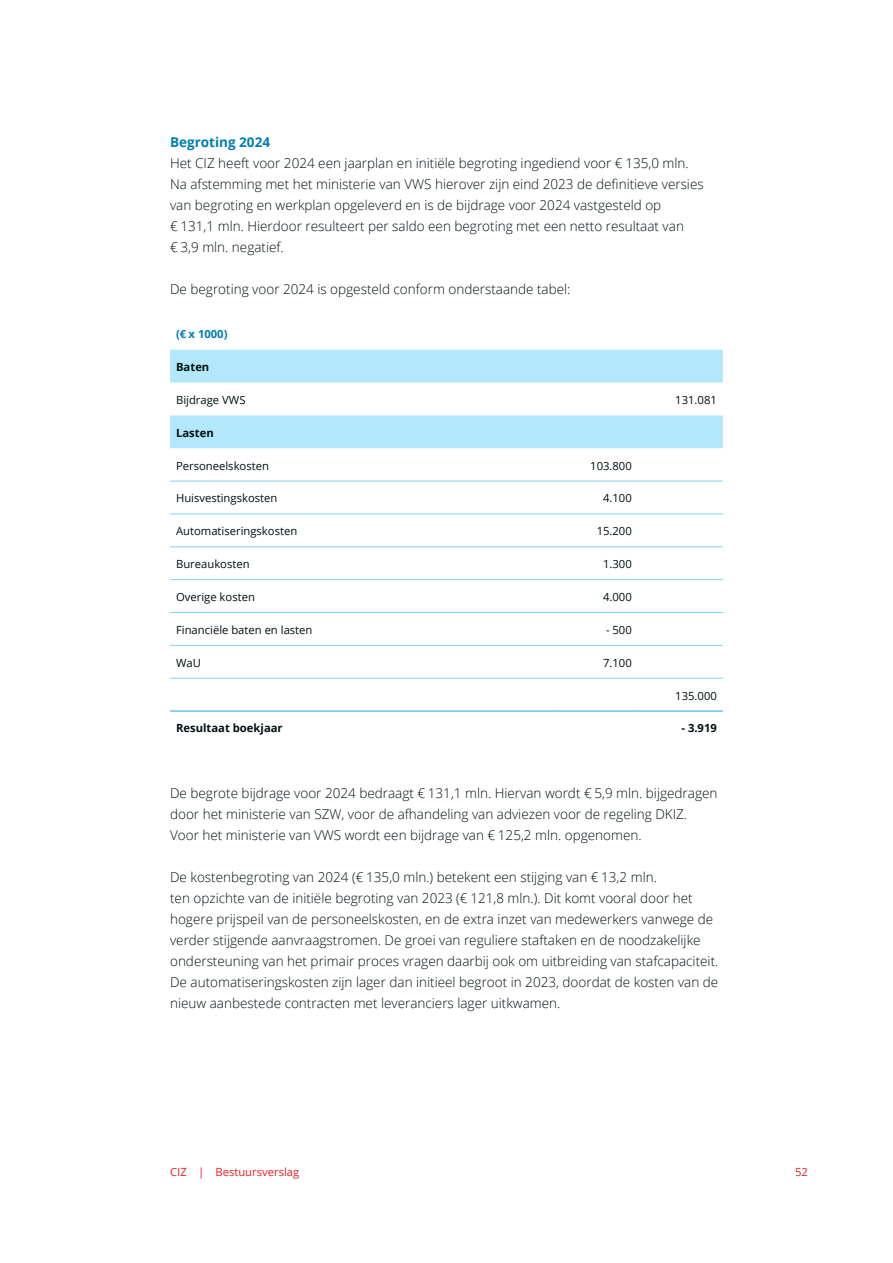
<style>
.page{position:relative;width:893px;height:1263px;background:#fff}
.page>*{position:absolute;margin:0;border:0;box-sizing:border-box;transform-origin:0 0}
.P_Body_witregel{font:300 13.5px/21px "Open Sans";color:#010f13}
.P_Body{font:300 13.5px/21px "Open Sans";color:#010f13}
.H5_Tussenkop_als_H3{font:700 13.5px "Open Sans";color:#007db0}
.Tabel_Body{font:11.25px "Open Sans";color:#010f13}
.Tabel_Body_Rechtslijnend{font:11.25px "Open Sans";color:#010f13}
.Tabel_Tussenkop_Rechtslijnend{font:700 11.25px "Open Sans";color:#010f13}
.t1{font:11.25px "Open Sans";color:#ed1c29}
.Tabel_Tussenkop{font:700 11.25px "Open Sans";color:#010f13}
.Tabel_Koprij{font:700 11.25px "Open Sans";color:#007db0}
</style>
<div class="page">
<svg style="left:170px;top:350px;width:553px;height:98px;fill:#b3e8fa"></svg>
<hr style="left:170px;top:481px;width:383px;height:1px;background:#82d1f5">
<hr style="left:553px;top:481px;width:85px;height:1px;background:#82d1f5">
<hr style="left:638px;top:481px;width:85px;height:1px;background:#82d1f5">
<hr style="left:170px;top:514px;width:383px;height:1px;background:#82d1f5">
<hr style="left:553px;top:514px;width:85px;height:1px;background:#82d1f5">
<hr style="left:638px;top:514px;width:85px;height:1px;background:#82d1f5">
<hr style="left:170px;top:546px;width:383px;height:1px;background:#82d1f5">
<hr style="left:553px;top:546px;width:85px;height:1px;background:#82d1f5">
<hr style="left:638px;top:546px;width:85px;height:1px;background:#82d1f5">
<hr style="left:170px;top:579px;width:383px;height:1px;background:#82d1f5">
<hr style="left:553px;top:579px;width:85px;height:1px;background:#82d1f5">
<hr style="left:638px;top:579px;width:85px;height:1px;background:#82d1f5">
<hr style="left:170px;top:612px;width:383px;height:1px;background:#82d1f5">
<hr style="left:553px;top:612px;width:85px;height:1px;background:#82d1f5">
<hr style="left:638px;top:612px;width:85px;height:1px;background:#82d1f5">
<hr style="left:170px;top:645px;width:383px;height:1px;background:#82d1f5">
<hr style="left:553px;top:645px;width:85px;height:1px;background:#82d1f5">
<hr style="left:638px;top:645px;width:85px;height:1px;background:#82d1f5">
<hr style="left:170px;top:678px;width:383px;height:1px;background:#82d1f5">
<hr style="left:553px;top:678px;width:85px;height:1px;background:#82d1f5">
<hr style="left:638px;top:678px;width:85px;height:1px;background:#82d1f5">
<hr style="left:170px;top:711px;width:383px;height:1px;background:#1fa3d4">
<hr style="left:553px;top:711px;width:85px;height:1px;background:#1fa3d4">
<hr style="left:638px;top:711px;width:85px;height:1px;background:#1fa3d4">
<h3 class="H5_Tussenkop_als_H3" style="left:170px;top:132px;width:101px">Begroting 2024</h3>
<p class="P_Body" style="left:170px;top:152px;width:535px">Het CIZ heeft voor 2024 een jaarplan en initiële begroting ingediend voor € 135,0 mln.<br>Na afstemming met het ministerie van VWS hierover zijn eind 2023 de definitieve versies van begroting en werkplan opgeleverd en is de bijdrage voor 2024 vastgesteld op<br>€ 131,1 mln. Hierdoor resulteert per saldo een begroting met een netto resultaat van<br>€ 3,9 mln. negatief.</p>
<p class="P_Body_witregel" style="left:170px;top:278px;width:402px">De begroting voor 2024 is opgesteld conform onderstaande tabel:</p>
<p class="Tabel_Koprij" style="left:176px;top:326px;width:53px">(€ x 1000)</p>
<p class="Tabel_Tussenkop" style="left:176px;top:359px;width:35px">Baten</p>
<p class="Tabel_Body" style="left:176px;top:392px;width:71px">Bijdrage VWS</p>
<p class="Tabel_Body_Rechtslijnend" style="left:675px;top:392px;width:43px">131.081</p>
<p class="Tabel_Tussenkop" style="left:176px;top:425px;width:39px">Lasten</p>
<p class="Tabel_Body" style="left:176px;top:458px;width:94px">Personeelskosten</p>
<p class="Tabel_Body_Rechtslijnend" style="left:590px;top:458px;width:43px">103.800</p>
<p class="Tabel_Body" style="left:176px;top:491px;width:103px">Huisvestingskosten</p>
<p class="Tabel_Body_Rechtslijnend" style="left:603px;top:491px;width:30px">4.100</p>
<p class="Tabel_Body" style="left:176px;top:523px;width:123px">Automatiseringskosten</p>
<p class="Tabel_Body_Rechtslijnend" style="left:597px;top:523px;width:37px">15.200</p>
<p class="Tabel_Body" style="left:176px;top:556px;width:75px">Bureaukosten</p>
<p class="Tabel_Body_Rechtslijnend" style="left:603px;top:556px;width:30px">1.300</p>
<p class="Tabel_Body" style="left:176px;top:589px;width:80px">Overige kosten</p>
<p class="Tabel_Body_Rechtslijnend" style="left:603px;top:589px;width:30px">4.000</p>
<p class="Tabel_Body" style="left:176px;top:622px;width:138px">Financiële baten en lasten</p>
<p class="Tabel_Body_Rechtslijnend" style="left:606px;top:622px;width:27px">- 500</p>
<p class="Tabel_Body" style="left:176px;top:655px;width:26px">WaU</p>
<p class="Tabel_Body_Rechtslijnend" style="left:603px;top:655px;width:30px">7.100</p>
<p class="Tabel_Body_Rechtslijnend" style="left:675px;top:688px;width:43px">135.000</p>
<p class="Tabel_Tussenkop_Rechtslijnend" style="left:176px;top:720px;width:108px">Resultaat boekjaar</p>
<p class="Tabel_Tussenkop_Rechtslijnend" style="left:681px;top:720px;width:37px">- 3.919</p>
<p class="P_Body_witregel" style="left:170px;top:782px;width:549px">De begrote bijdrage voor 2024 bedraagt € 131,1 mln. Hiervan wordt € 5,9 mln. bijgedragen door het ministerie van SZW, voor de afhandeling van adviezen voor de regeling DKIZ.<br>Voor het ministerie van VWS wordt een bijdrage van € 125,2 mln. opgenomen.</p>
<p class="P_Body_witregel" style="left:170px;top:866px;width:550px">De kostenbegroting van 2024 (€ 135,0 mln.) betekent een stijging van € 13,2 mln.<br>ten opzichte van de initiële begroting van 2023 (€ 121,8 mln.). Dit komt vooral door het hogere prijspeil van de personeelskosten, en de extra inzet van medewerkers vanwege de verder stijgende aanvraagstromen. De groei van reguliere staftaken en de noodzakelijke ondersteuning van het primair proces vragen daarbij ook om uitbreiding van stafcapaciteit.<br>De automatiseringskosten zijn lager dan initieel begroot in 2023, doordat de kosten van de nieuw aanbestede contracten met leveranciers lager uitkwamen.</p>
<p class="t1" style="left:170px;top:1164px;width:131px">CIZ | Bestuursverslag</p>
<p class="t1" style="left:795px;top:1164px;width:14px">52</p>
</div>
